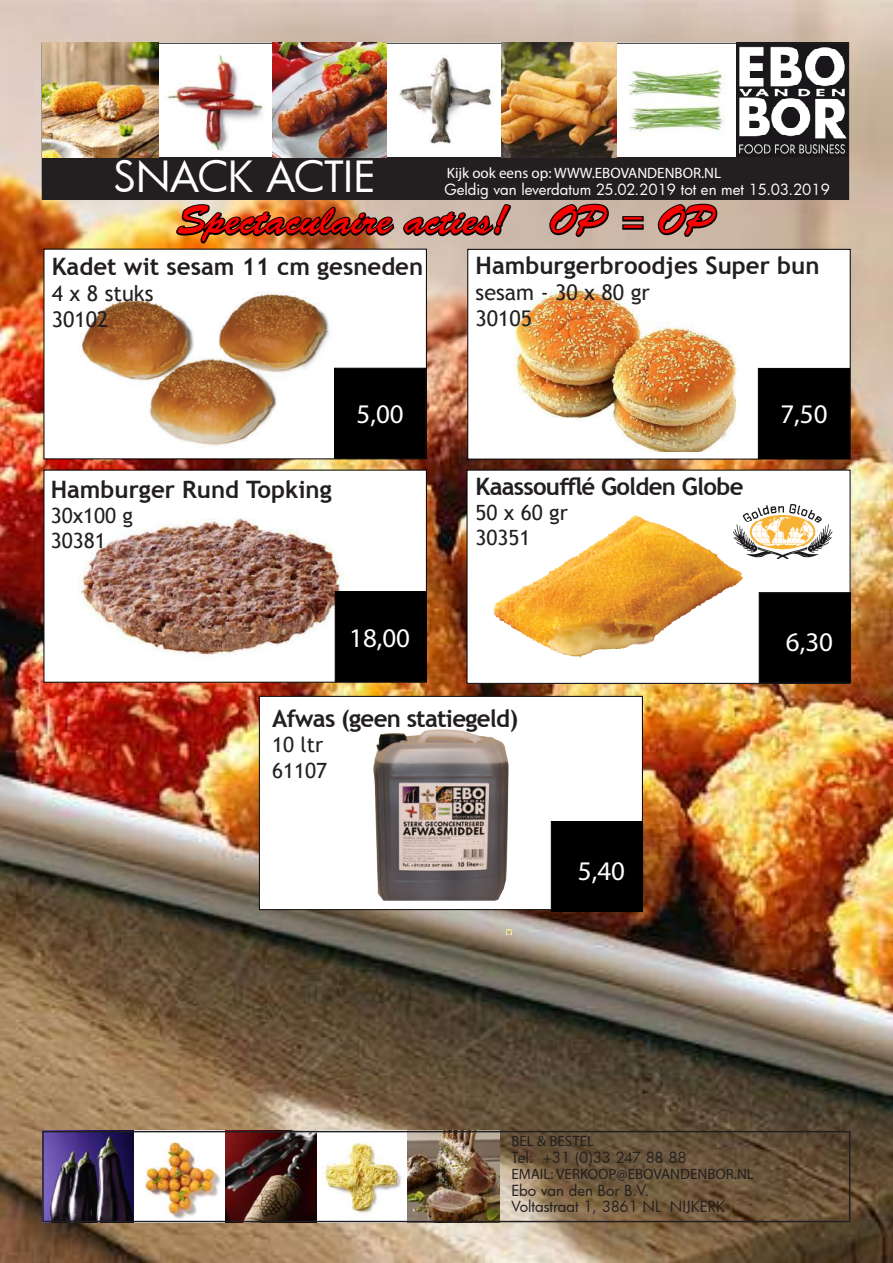
<style>
.page{position:relative;width:893px;height:1263px;background:#fff}
.page>*{position:absolute;margin:0;border:0;box-sizing:border-box;transform-origin:0 0}
.t1{font:42px "Futura";letter-spacing:-.015em;color:#fff}
.t2{font:40.5px "Brush Script Std";color:#fa0000}
.t3{font:27px "Myriad Pro";color:#fff}
.t4{font:700 24px "Trebuchet MS";color:#231f20}
.t5{font:700 24px "Trebuchet MS";letter-spacing:-.03em;color:#231f20}
.t6{font:21.6px/26px "Trebuchet MS";color:#231f20}
.t7{font:21px/25.2px "Trebuchet MS";color:#231f20}
.t8{font:15px "Futura";color:#fff}
.t9{font:15px/16.5px "Futura";letter-spacing:-.005em;color:#231f20}
.t10{font:15px "Myriad Pro";color:#231f20}
.t11{font:15px "Myriad Pro";color:#fff}
.t12{font:15px "Futura";letter-spacing:-.03em;color:#231f20}
</style>
<div class="page">
<img style="left:0;top:0;width:893px;height:1263px">
<div style="left:44px;top:470px;width:383px;height:212px;background:#fff"></div>
<div style="left:44px;top:249px;width:383px;height:210px;background:#fff"></div>
<img style="left:617px;top:45px;width:230px;height:112px">
<img style="left:387px;top:45px;width:230px;height:112px">
<img style="left:158px;top:45px;width:114px;height:112px">
<img style="left:45px;top:1134px;width:454px;height:85px">
<div style="left:43px;top:157px;width:806px;height:43px;background:#231f20"></div>
<div style="left:42px;top:1131px;width:808px;height:91px;border:2px solid #231f20"></div>
<img style="left:469px;top:472px;width:379px;height:210px">
<div style="left:467px;top:470px;width:383px;height:214px;border:1px solid #000"></div>
<div style="left:334px;top:368px;width:92px;height:90px;background:#000;border:1px solid #000"></div>
<img style="left:42px;top:43px;width:116px;height:114px">
<img style="left:502px;top:43px;width:115px;height:113px">
<img style="left:272px;top:43px;width:115px;height:85px">
<div style="left:759px;top:592px;width:92px;height:91px;background:#000;border:1px solid #000"></div>
<img style="left:175px;top:128px;width:337px;height:117px">
<img style="left:548px;top:0;width:62px;height:238px">
<div style="left:622px;top:216px;width:22px;height:6px;border:3px solid #080000"></div>
<div style="left:622px;top:224px;width:22px;height:6px;border:3px solid #080000"></div>
<svg style="left:656px;top:0;width:63px;height:238px"></svg>
<svg style="left:506px;top:930px;width:5px;height:5px"></svg>
<div style="left:467px;top:249px;width:384px;height:210px;background:#fff;border:1px solid #000"></div>
<div style="left:758px;top:368px;width:92px;height:91px;background:#000;border:1px solid #000"></div>
<img style="left:261px;top:698px;width:380px;height:210px">
<div style="left:259px;top:696px;width:384px;height:214px;border:1px solid #000"></div>
<div style="left:551px;top:821px;width:92px;height:91px;background:#000;border:1px solid #000"></div>
<img style="left:733px;top:497px;width:104px;height:62px">
<img style="left:82px;top:292px;width:248px;height:154px">
<img style="left:513px;top:287px;width:225px;height:164px">
<img style="left:78px;top:519px;width:266px;height:141px">
<div style="left:335px;top:591px;width:92px;height:91px;background:#000;border:1px solid #000"></div>
<img style="left:489px;top:514px;width:255px;height:145px">
<img style="left:365px;top:722px;width:148px;height:178px">
<h1 class="t1" style="left:113px;top:148px;width:264px">SNACK ACTIE</h1>
<p class="t11" style="left:447px;top:164px;width:276px">Kijk ook eens op: WWW.EBOVANDENBOR.NL</p>
<p class="t8" style="left:444px;top:179px;width:387px">Geldig van leverdatum 25.02.2019 tot en met 15.03.2019</p>
<h2 class="t2" style="left:177px;top:198px;width:538px">Spectaculaire acties! OP = OP</h2>
<p class="t4" style="left:52px;top:251px;width:373px">Kadet wit sesam 11 cm gesneden</p>
<p class="t6" style="left:52px;top:280px;width:103px">4 x 8 stuks<br>30102</p>
<p class="t4" style="left:51px;top:474px;width:282px">Hamburger Rund Topking</p>
<p class="t7" style="left:51px;top:502px;width:84px">30x100 g<br>30381</p>
<p class="t3" style="left:357px;top:398px;width:49px">5,00</p>
<p class="t3" style="left:349px;top:621px;width:62px">18,00</p>
<p class="t4" style="left:476px;top:251px;width:345px">Hamburgerbroodjes Super bun</p>
<p class="t6" style="left:476px;top:279px;width:176px">sesam - 30 x 80 gr<br>30105</p>
<p class="t5" style="left:476px;top:471px;width:269px">Kaassoufflé Golden Globe</p>
<p class="t7" style="left:476px;top:500px;width:94px">50 x 60 gr<br>30351</p>
<p class="t3" style="left:780px;top:397px;width:49px">7,50</p>
<p class="t3" style="left:786px;top:625px;width:49px">6,30</p>
<p class="t5" style="left:272px;top:703px;width:248px">Afwas (geen statiegeld)</p>
<p class="t7" style="left:272px;top:732px;width:57px">10 ltr<br>61107</p>
<p class="t3" style="left:578px;top:854px;width:49px">5,40</p>
<p class="t10" style="left:511px;top:1132px;width:84px">BEL &amp; BESTEL</p>
<p class="t12" style="left:511px;top:1147px;width:177px">Tel: +31 (0)33 247 88 88</p>
<p class="t10" style="left:511px;top:1165px;width:244px">EMAIL: VERKOOP@EBOVANDENBOR.NL</p>
<p class="t9" style="left:511px;top:1182px;width:215px">Ebo van den Bor B.V.<br>Voltastraat 1, 3861 NL NIJKERK</p>
</div>
